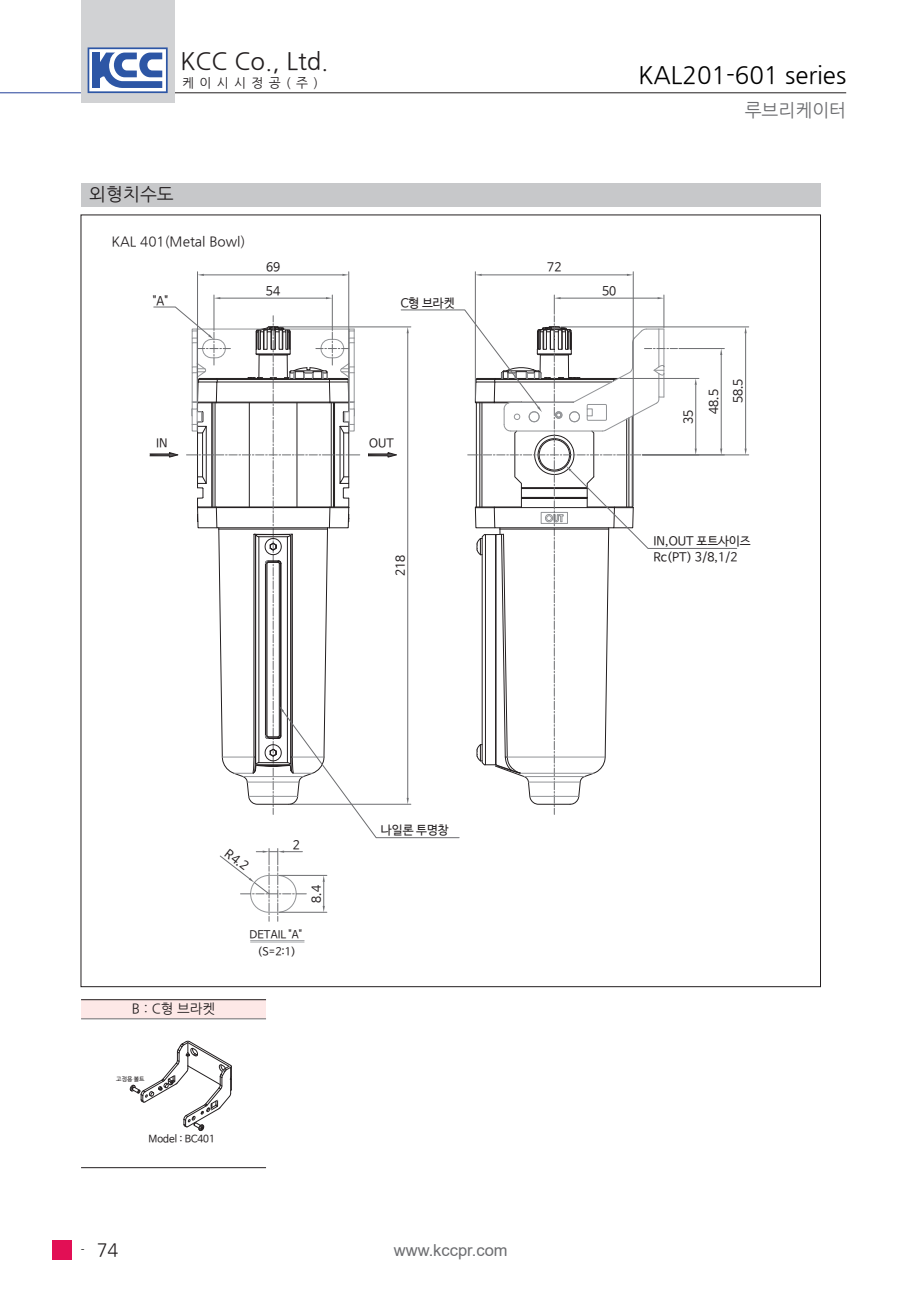
<style>
.page{position:relative;width:910px;height:1297px;background:#fff}
.page>*{position:absolute;margin:0;border:0;box-sizing:border-box;transform-origin:0 0}
.t1{font:24px "Nanum Gothic";color:#000}
.t2{font:24px "Nanum Gothic";color:#231f20}
.t3{font:18px "Nanum Gothic";color:#231f20}
.t4{font:18px "Nanum Gothic";color:#6c6d70}
.t5{font:16.5px "Arial";color:#6c6d70}
.t6{font:13.5px "Nanum Gothic";color:#231f20}
.t7{font:12.75px "Nanum Gothic";letter-spacing:.42em;color:#231f20}
.t8{font:12.15px/25.5px "Nanum Barun Gothic";color:#231f20}
.t9{font:12px "Nanum Barun Gothic";color:#231f20}
.t10{font:10.8px/17px "Nanum Barun Gothic";color:#231f20;text-align:center}
.t11{font:10.5px "Nanum Gothic";color:#000}
.t12{font:10.05px "Nanum Barun Gothic";color:#231f20}
.t13{font:6px "Nanum Barun Gothic";color:#231f20}
</style>
<div class="page">
<hr style="left:0;top:92px;width:81px;height:1px;background:#223f99">
<hr style="left:174px;top:92px;width:672px;height:1px;background:#231f20">
<div style="left:81px;top:0;width:93px;height:102px;background:#d1d2d4"></div>
<svg style="left:88px;top:47px;width:80px;height:46px;background:#8ba1cd"></svg>
<div style="left:52px;top:1240px;width:19px;height:20px;background:#e20f55"></div>
<div style="left:81px;top:183px;width:740px;height:23px;background:#c7c8ca"></div>
<hr style="left:251px;top:940px;width:53px;height:1px;background:#a4a6a9">
<hr style="left:251px;top:941px;width:53px;height:1px;background:#a4a6a9">
<hr style="left:279px;top:875px;width:48px;height:1px;background:#6c6d70">
<hr style="left:279px;top:912px;width:48px;height:1px;background:#6c6d70">
<svg style="left:323px;top:875px;width:2px;height:37px"></svg>
<svg style="left:219px;top:848px;width:87px;height:73px"></svg>
<hr style="left:197px;top:272px;width:1px;height:129px;background:#6c6d70">
<hr style="left:348px;top:272px;width:1px;height:129px;background:#6c6d70">
<hr style="left:204px;top:274px;width:138px;height:1px;background:#6c6d70">
<svg style="left:198px;top:274px;width:6px;height:2px"></svg>
<svg style="left:342px;top:274px;width:7px;height:2px"></svg>
<hr style="left:475px;top:272px;width:1px;height:129px;background:#6c6d70">
<hr style="left:633px;top:272px;width:1px;height:234px;background:#6c6d70">
<hr style="left:482px;top:274px;width:145px;height:1px;background:#6c6d70">
<svg style="left:475px;top:274px;width:7px;height:2px"></svg>
<svg style="left:627px;top:274px;width:6px;height:2px"></svg>
<hr style="left:561px;top:326px;width:188px;height:1px;background:#6c6d70">
<hr style="left:642px;top:454px;width:107px;height:1px;background:#6c6d70">
<hr style="left:745px;top:333px;width:1px;height:115px;background:#6c6d70">
<svg style="left:744px;top:327px;width:3px;height:6px"></svg>
<svg style="left:744px;top:448px;width:3px;height:7px"></svg>
<svg style="left:149px;top:295px;width:589px;height:544px"></svg>
<div style="left:81px;top:1000px;width:185px;height:19px;background:#fde8e7"></div>
<hr style="left:81px;top:999px;width:185px;height:1px;background:#231f20">
<hr style="left:81px;top:1167px;width:185px;height:1px;background:#231f20">
<hr style="left:81px;top:1018px;width:185px;height:1px;background:#6c6d70">
<svg style="left:130px;top:1041px;width:102px;height:90px"></svg>
<h1 class="t2" style="left:180px;top:50px;width:150px">KCC Co., Ltd.</h1>
<p class="t7" style="left:182px;top:76px;width:137px">케이시시정공(주)</p>
<p class="t3" style="left:89px;top:186px;width:86px">외형치수도</p>
<p class="t6" style="left:111px;top:235px;width:135px">KAL 401(Metal Bowl)</p>
<p class="t8" style="left:153px;top:289px;width:17px">"A"</p>
<p class="t8" style="left:266px;top:255px;width:16px">69</p>
<p class="t8" style="left:266px;top:279px;width:16px">54</p>
<p class="t8" style="left:401px;top:291px;width:55px">C형 브라켓</p>
<p class="t9" style="left:156px;top:437px;width:13px">IN</p>
<p class="t9" style="left:369px;top:437px;width:26px">OUT</p>
<p class="t8" style="left:388px;top:576px;width:23px;rotate:-90deg">218</p>
<p class="t1" style="left:638px;top:64px;width:210px">KAL201-601 series</p>
<p class="t4" style="left:745px;top:102px;width:103px">루브리케이터</p>
<p class="t8" style="left:547px;top:255px;width:16px">72</p>
<p class="t8" style="left:602px;top:279px;width:16px">50</p>
<p class="t8" style="left:676px;top:414px;width:26px;text-indent:-10px;rotate:-90deg">35<br>48.5</p>
<p class="t8" style="left:726px;top:403px;width:26px;rotate:-90deg">58.5</p>
<p class="t8" style="left:653px;top:534px;width:99px;line-height:15.9px">IN,OUT 포트사이즈<br>Rc(PT) 3/8,1/2</p>
<p class="t8" style="left:234px;top:842px;width:28px;rotate:38deg">R4.2</p>
<p class="t8" style="left:293px;top:832px;width:9px">2</p>
<p class="t8" style="left:304px;top:903px;width:19px;rotate:-90deg">8.4</p>
<p class="t10" style="left:250px;top:927px;width:54px">DETAIL "A" (S=2:1)</p>
<p class="t6" style="left:132px;top:1002px;width:85px">B : C형 브라켓</p>
<p class="t13" style="left:116px;top:1076px;width:30px">고정용 볼트</p>
<p class="t12" style="left:149px;top:1134px;width:68px">Model : BC401</p>
<p class="t8" style="left:381px;top:818px;width:69px">나일론 투명창</p>
<p class="t11" style="left:81px;top:1245px;width:5px">-</p>
<h2 class="t3" style="left:97px;top:1241px;width:23px">74</h2>
<h3 class="t5" style="left:394px;top:1239px;width:115px">www.kccpr.com</h3>
</div>
